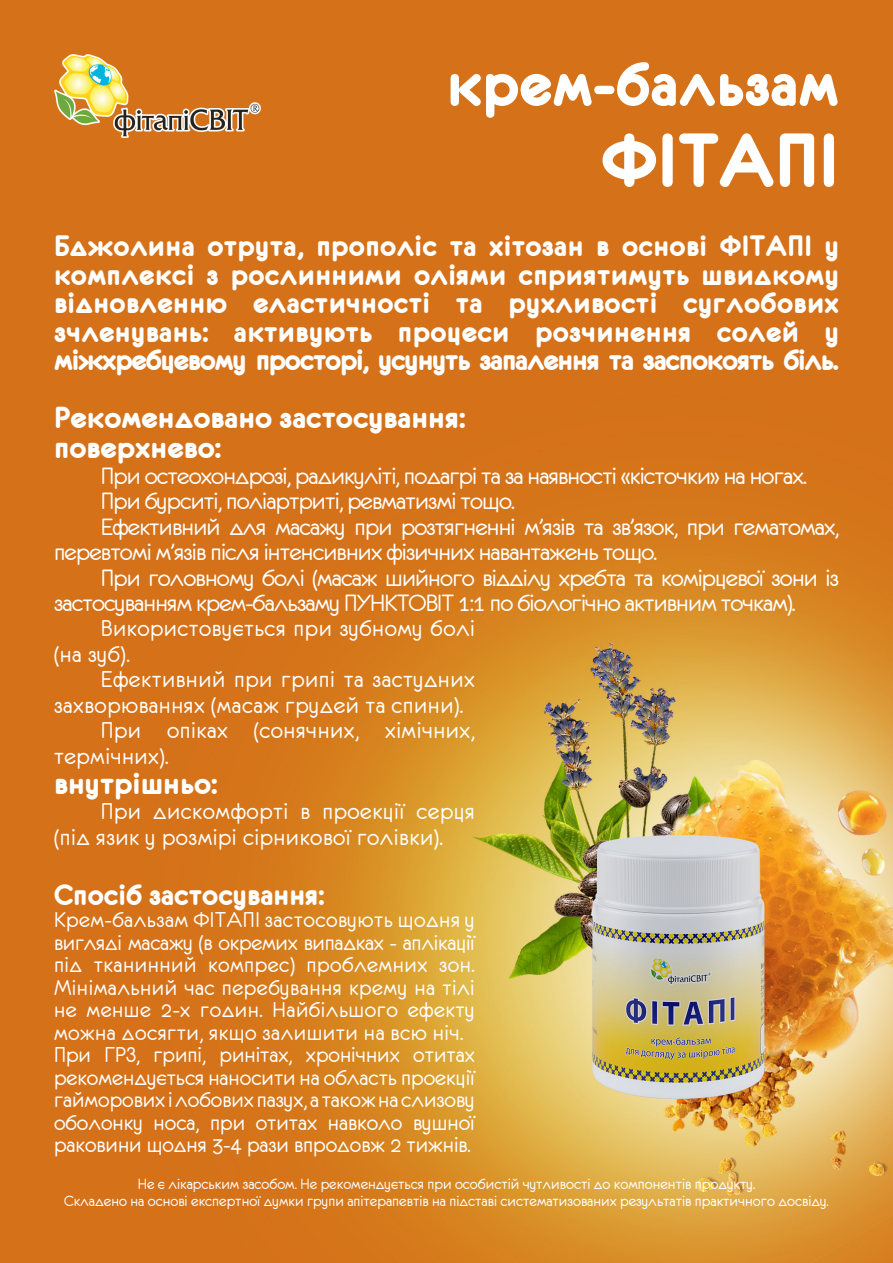
<style>
.page{position:relative;width:893px;height:1263px;background:#fff}
.page>*{position:absolute;margin:0;border:0;box-sizing:border-box;transform-origin:0 0}
.t1{font:82.5px "Eurofurencebold";color:#fff}
.t2{font:67.5px "Eurofurencebold";color:#fff}
.t3{font:32.4px "Eurofurencebold";color:#fff}
.t4{font:31.5px/28.5px "Eurofurencebold";letter-spacing:-.04em;color:#fff;text-align:justify}
.t5{font:31.5px "Eurofurencebold";color:#fff}
.t6{font:26.25px/25.5px "Eurofurenceregular";letter-spacing:-.03em;color:#fff}
.t7{font:25.5px/25.5px "Eurofurenceregular";letter-spacing:.02em;color:#fff}
.t8{font:24px/22.5px "Eurofurenceregular";letter-spacing:.01em;color:#fff;text-align:justify}
.t9{font:16.5px "Eurofurenceregular";color:#fff}
</style>
<div class="page">
<img style="left:0;top:0;width:893px;height:1263px">
<img style="left:54px;top:54px;width:206px;height:83px">
<p class="t2" style="left:447px;top:50px;width:394px">крем-бальзам</p>
<p class="t1" style="left:601px;top:119px;width:239px">ФІТАПІ</p>
<p class="t4" style="left:54px;top:232px;width:786px">Бджолина отрута, прополіс та хітозан в основі ФІТАПІ у комплексі з рослинними оліями сприятимуть швидкому відновленню еластичності та рухливості суглобових зчленувань: активують процеси розчинення солей у міжхребцевому просторі, усунуть запалення та заспокоять біль.</p>
<p class="t3" style="left:54px;top:401px;width:413px">Рекомендовано застосування:</p>
<p class="t3" style="left:54px;top:431px;width:169px">поверхнево:</p>
<p class="t6" style="left:101px;top:463px;width:707px">При остеохондрозі, радикуліті, подагрі та за наявності «кісточки» на ногах.</p>
<p class="t6" style="left:101px;top:488px;width:416px">При бурситі, поліартриті, ревматизмі тощо.</p>
<p class="t6" style="left:54px;top:514px;width:786px;text-indent:47px">Ефективний для масажу при розтягненні м’язів та зв’язок, при гематомах, перевтомі м’язів після інтенсивних фізичних навантажень тощо.</p>
<p class="t6" style="left:54px;top:565px;width:786px;text-indent:47px">При головному болі (масаж шийного відділу хребта та комірцевої зони із застосуванням крем-бальзаму ПУНКТОВІТ 1:1 по біологічно активним точкам).</p>
<p class="t7" style="left:54px;top:616px;width:422px;text-indent:47px">Використовується при зубному болі (на зуб).</p>
<p class="t7" style="left:54px;top:667px;width:422px;text-indent:47px">Ефективний при грипі та застудних захворюваннях (масаж грудей та спини).</p>
<p class="t7" style="left:54px;top:718px;width:422px;text-indent:47px">При опіках (сонячних, хімічних, термічних).</p>
<p class="t3" style="left:54px;top:767px;width:165px">внутрішньо:</p>
<p class="t7" style="left:54px;top:799px;width:422px;text-indent:47px">При дискомфорті в проекції серця (під язик у розмірі сірникової голівки).</p>
<p class="t5" style="left:54px;top:879px;width:272px">Спосіб застосування:</p>
<p class="t8" style="left:54px;top:908px;width:422px">Крем-бальзам ФІТАПІ застосовують щодня у вигляді масажу (в окремих випадках - аплікації під тканинний компрес) проблемних зон.<br>Мінімальний час перебування крему на тілі не менше 2-х годин. Найбільшого ефекту можна досягти, якщо залишити на всю ніч.</p>
<p class="t8" style="left:54px;top:1043px;width:422px">При ГРЗ, грипі, ринітах, хронічних отитах рекомендується наносити на область проекції гайморових і лобових пазух, а також на слизову оболонку носа, при отитах навколо вушної раковини щодня 3-4 рази впродовж 2 тижнів.</p>
<p class="t9" style="left:138px;top:1176px;width:619px">Не є лікарським засобом. Не рекомендується при особистій чутливості до компонентів продукту.</p>
<p class="t9" style="left:64px;top:1192px;width:766px">Складено на основі експертної думки групи апітерапевтів на підставі систематизованих результатів практичного досвіду.</p>
</div>
